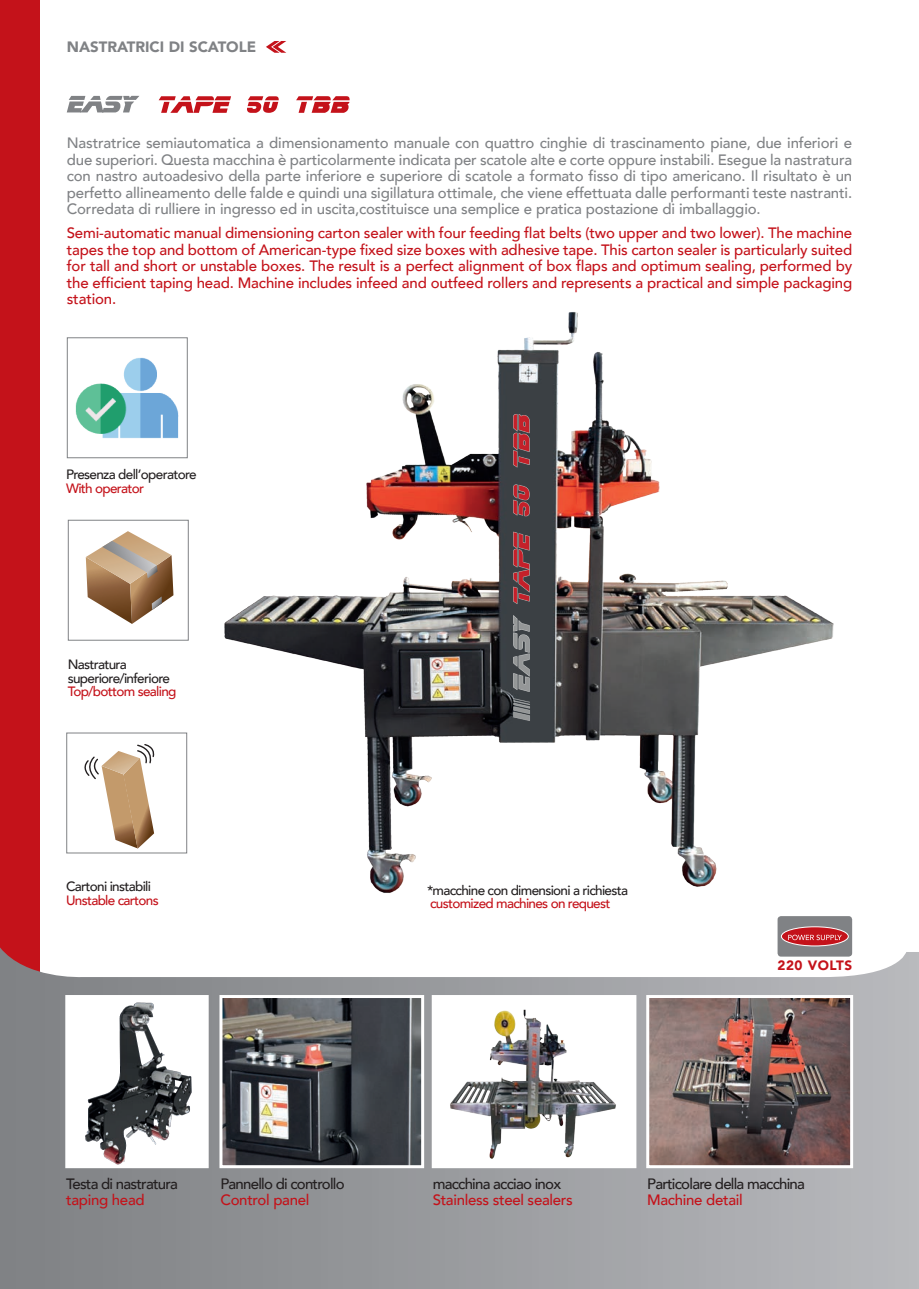
<style>
.page{position:relative;width:919px;height:1289px;background:#fff}
.page>*{position:absolute;margin:0;border:0;box-sizing:border-box;transform-origin:0 0}
.t1{font:500 15px/16.5px "Avenir";letter-spacing:-.01em;color:#808285;text-align:justify}
.t2{font:500 15px/16.5px "Avenir";letter-spacing:-.02em;color:#c4121a;text-align:justify}
.t3{font:500 15px "Avenir";letter-spacing:-.05em;color:#231f20}
.t4{font:900 15px "Avenir";color:#808285}
.t5{font:500 13.5px/13.5px "Avenir";letter-spacing:-.05em;color:#231f20}
.t6{font:500 13.5px "Avenir";letter-spacing:-.05em;color:#c4121a}
.t7{font:900 13.5px "Avenir";letter-spacing:.04em;color:#c4121a}
</style>
<div class="page">
<svg style="left:266px;top:41px;width:20px;height:12px"></svg>
<div style="left:0;top:0;width:39px;height:1288px;background:#c4121a"></div>
<svg style="left:0;top:947px;width:918px;height:341px;background:#a8a9ac"></svg>
<div style="left:777px;top:916px;width:75px;height:40px;background:#808285;border-radius:3px"></div>
<div style="left:781px;top:926px;width:67px;height:19px;background:#c4121a;border-radius:50%"></div>
<div style="left:780px;top:926px;width:68px;height:20px;border:1px solid #fff;border-radius:50%"></div>
<img style="left:224px;top:312px;width:629px;height:631px">
<svg style="left:84px;top:744px;width:71px;height:104px"></svg>
<svg style="left:159px;top:96px;width:190px;height:17px"></svg>
<div style="left:66px;top:732px;width:121px;height:121px;border:1px solid #808285"></div>
<img style="left:650px;top:999px;width:199px;height:165px">
<div style="left:646px;top:995px;width:207px;height:173px;border:3px solid #fff"></div>
<div style="left:65px;top:995px;width:144px;height:173px;background:#fff;border:3px solid #fff"></div>
<div style="left:431px;top:995px;width:205px;height:173px;background:#fff"></div>
<img style="left:223px;top:999px;width:197px;height:165px">
<div style="left:219px;top:995px;width:205px;height:173px;border:3px solid #fff"></div>
<svg style="left:71px;top:1002px;width:137px;height:164px"></svg>
<svg style="left:67px;top:96px;width:72px;height:16px"></svg>
<img style="left:75px;top:357px;width:104px;height:82px">
<svg style="left:86px;top:531px;width:87px;height:93px"></svg>
<div style="left:67px;top:337px;width:121px;height:121px;border:1px solid #808285"></div>
<div style="left:68px;top:519px;width:121px;height:121px;border:1px solid #808285"></div>
<img style="left:450px;top:1009px;width:166px;height:150px">
<img style="left:505px;top:401px;width:32px;height:329px">
<p class="t4" style="left:67px;top:34px;width:191px">NASTRATRICI DI SCATOLE</p>
<p class="t1" style="left:67px;top:134px;width:786px">Nastratrice semiautomatica a dimensionamento manuale con quattro cinghie di trascinamento piane, due inferiori e due superiori. Questa macchina è particolarmente indicata per scatole alte e corte oppure instabili. Esegue la nastratura con nastro autoadesivo della parte inferiore e superiore di scatole a formato fisso di tipo americano. Il risultato è un perfetto allineamento delle falde e quindi una sigillatura ottimale, che viene effettuata dalle performanti teste nastranti.<br>Corredata di rulliere in ingresso ed in uscita,costituisce una semplice e pratica postazione di imballaggio.</p>
<p class="t2" style="left:67px;top:224px;width:786px">Semi-automatic manual dimensioning carton sealer with four feeding flat belts (two upper and two lower). The machine tapes the top and bottom of American-type fixed size boxes with adhesive tape. This carton sealer is particularly suited for tall and short or unstable boxes. The result is a perfect alignment of box flaps and optimum sealing, performed by the efficient taping head. Machine includes infeed and outfeed rollers and represents a practical and simple packaging station.</p>
<p class="t5" style="left:66px;top:467px;width:132px">Presenza dell’operatore</p>
<p class="t6" style="left:66px;top:476px;width:80px">With operator</p>
<p class="t5" style="left:68px;top:657px;width:104px">Nastratura superiore/inferiore</p>
<p class="t6" style="left:68px;top:680px;width:110px">Top/bottom sealing</p>
<p class="t5" style="left:66px;top:879px;width:86px">Cartoni instabili</p>
<p class="t6" style="left:66px;top:888px;width:94px">Unstable cartons</p>
<p class="t3" style="left:66px;top:1170px;width:113px">Testa di nastratura</p>
<p class="t2" style="left:66px;top:1191px;width:80px">taping head</p>
<p class="t3" style="left:220px;top:1170px;width:126px">Pannello di controllo</p>
<p class="t2" style="left:220px;top:1191px;width:90px">Control panel</p>
<p class="t5" style="left:427px;top:882px;width:202px">*macchine con dimensioni a richiesta</p>
<p class="t6" style="left:430px;top:891px;width:182px">customized machines on request</p>
<p class="t7" style="left:777px;top:953px;width:76px">220 VOLTS</p>
<p class="t3" style="left:432px;top:1170px;width:130px">macchina acciao inox</p>
<p class="t2" style="left:432px;top:1191px;width:142px">Stainless steel sealers</p>
<p class="t3" style="left:647px;top:1170px;width:159px">Particolare della macchina</p>
<p class="t2" style="left:647px;top:1191px;width:97px">Machine detail</p>
</div>
